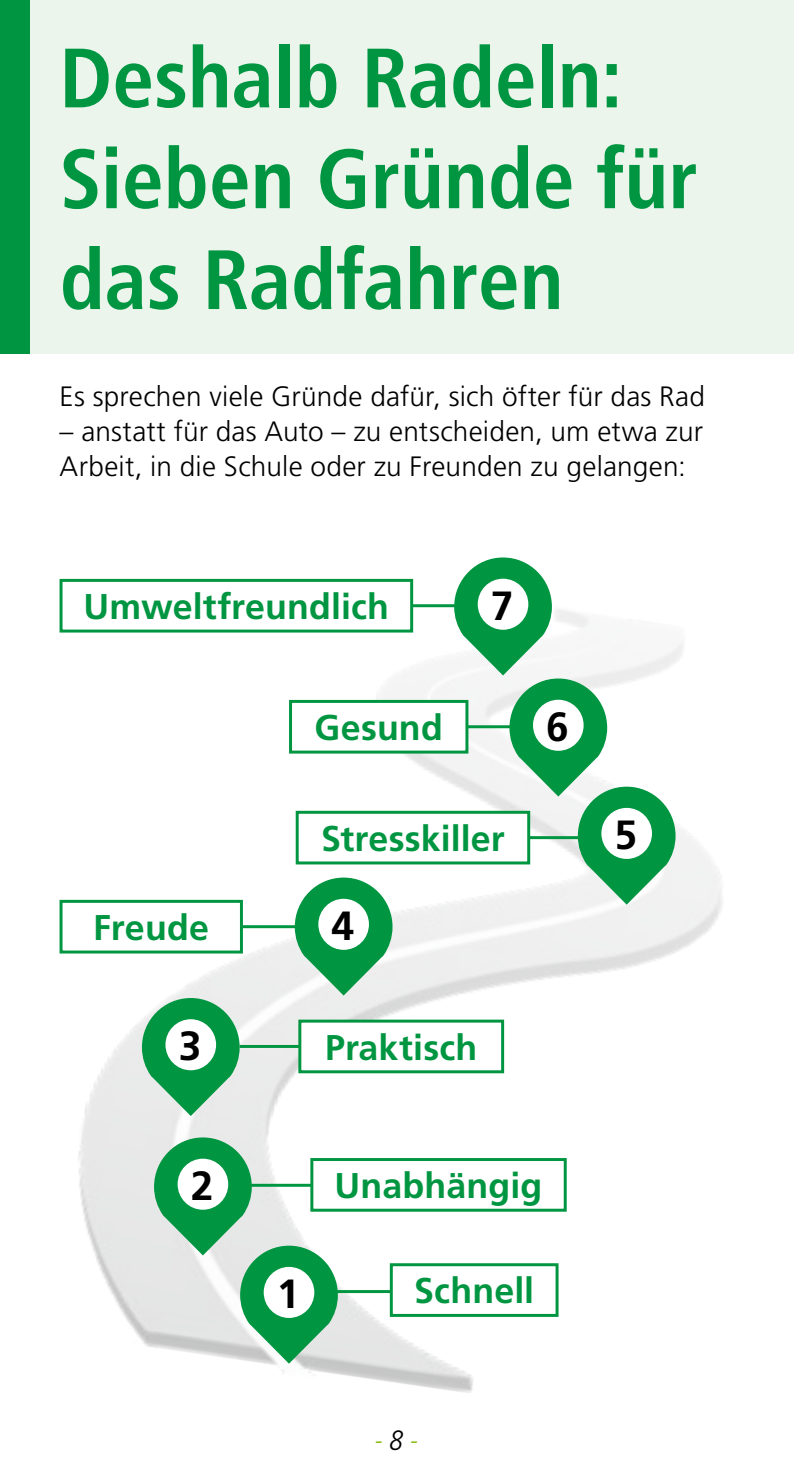
<style>
.page{position:relative;width:794px;height:1469px;background:#fff}
.page>*{position:absolute;margin:0;border:0;box-sizing:border-box;transform-origin:0 0}
.t1{font:700 condensed 84px/100.8px "Frutiger LT Std";color:#009641}
.t2{font:700 40.6px "Frutiger LT Std";color:#000}
.t3{font:700 35.7px "Frutiger LT Std";letter-spacing:.005em;color:#009641}
.t4{font:300 28px/35px "Frutiger LT Std";letter-spacing:.005em;color:#000}
.t5{font:italic 300 condensed 28px "Frutiger LT Std";color:#90bf21}
.s1{color:#000}
</style>
<div class="page">
<div style="left:30px;top:0;width:764px;height:353px;background:#ebf5ec"></div>
<img style="left:59px;top:578px;width:664px;height:815px">
<svg style="left:154px;top:1137px;width:184px;height:226px"></svg>
<div style="left:178px;top:1158px;width:50px;height:51px;background:#fff;border-radius:50%"></div>
<svg style="left:142px;top:998px;width:98px;height:118px;background:#58b681"></svg>
<div style="left:165px;top:1019px;width:51px;height:51px;background:#fff;border-radius:50%"></div>
<svg style="left:295px;top:877px;width:97px;height:118px"></svg>
<div style="left:318px;top:898px;width:51px;height:51px;background:#fff;border-radius:50%"></div>
<hr style="left:322px;top:1290px;width:113px;height:2px;background:#009641">
<div style="left:391px;top:1264px;width:166px;height:51px;background:#fff"></div>
<div style="left:390px;top:1263px;width:168px;height:53px;border:3px solid #009641"></div>
<hr style="left:240px;top:1183px;width:81px;height:3px;background:#009641">
<hr style="left:240px;top:1045px;width:81px;height:2px;background:#009641">
<hr style="left:233px;top:925px;width:81px;height:3px;background:#009641">
<hr style="left:403px;top:604px;width:81px;height:3px;background:#009641">
<div style="left:312px;top:1159px;width:253px;height:51px;background:#fff"></div>
<div style="left:310px;top:1158px;width:257px;height:53px;border:3px solid #009641"></div>
<div style="left:300px;top:1021px;width:202px;height:50px;background:#fff"></div>
<div style="left:298px;top:1019px;width:206px;height:54px;border:3px solid #009641"></div>
<div style="left:61px;top:901px;width:180px;height:51px;background:#fff"></div>
<div style="left:60px;top:899px;width:183px;height:54px;border:3px solid #009641"></div>
<div style="left:290px;top:701px;width:177px;height:51px;background:#fff"></div>
<div style="left:289px;top:700px;width:179px;height:53px;border:3px solid #009641"></div>
<div style="left:61px;top:580px;width:351px;height:51px;background:#fff"></div>
<div style="left:60px;top:579px;width:353px;height:53px;border:3px solid #009641"></div>
<div style="left:297px;top:812px;width:232px;height:51px;background:#fff"></div>
<div style="left:296px;top:810px;width:234px;height:54px;border:3px solid #009641"></div>
<svg style="left:454px;top:557px;width:221px;height:347px"></svg>
<div style="left:478px;top:578px;width:50px;height:51px;background:#fff;border-radius:50%"></div>
<div style="left:0;top:0;width:30px;height:353px;background:#009641"></div>
<h1 class="t1" style="left:60px;top:28px;width:640px">Deshalb Radeln:<br>Sieben Gründe für das Radfahren</h1>
<p class="t4" style="left:60px;top:379px;width:647px">Es sprechen viele Gründe dafür, sich öfter für das Rad</p>
<p class="t4" style="left:60px;top:414px;width:645px">– anstatt für das Auto – zu entscheiden, um etwa zur<br>Arbeit, in die Schule oder zu Freunden zu gelangen:</p>
<p class="t3" style="left:84px;top:585px;width:307px">Umweltfreundlich</p>
<h2 class="t2" style="left:491px;top:581px;width:24px">7</h2>
<p class="t3" style="left:93px;top:906px;width:117px">Freude</p>
<h2 class="t2" style="left:179px;top:1021px;width:24px">3</h2>
<p class="t3" style="left:314px;top:706px;width:130px">Gesund</p>
<p class="t3" style="left:321px;top:817px;width:185px">Stresskiller</p>
<h2 class="t2" style="left:331px;top:901px;width:24px">4</h2>
<p class="t3" style="left:325px;top:1026px;width:154px">Praktisch</p>
<h2 class="t2" style="left:546px;top:702px;width:24px">6</h2>
<h2 class="t2" style="left:191px;top:1161px;width:24px">2</h2>
<h2 class="t2" style="left:277px;top:1269px;width:24px">1</h2>
<p class="t3" style="left:335px;top:1164px;width:209px">Unabhängig</p>
<p class="t3" style="left:414px;top:1269px;width:122px">Schnell</p>
<p class="t5" style="left:375px;top:1424px;width:45px">- <span class="s1">8</span> -</p>
<h2 class="t2" style="left:614px;top:810px;width:24px">5</h2>
</div>
